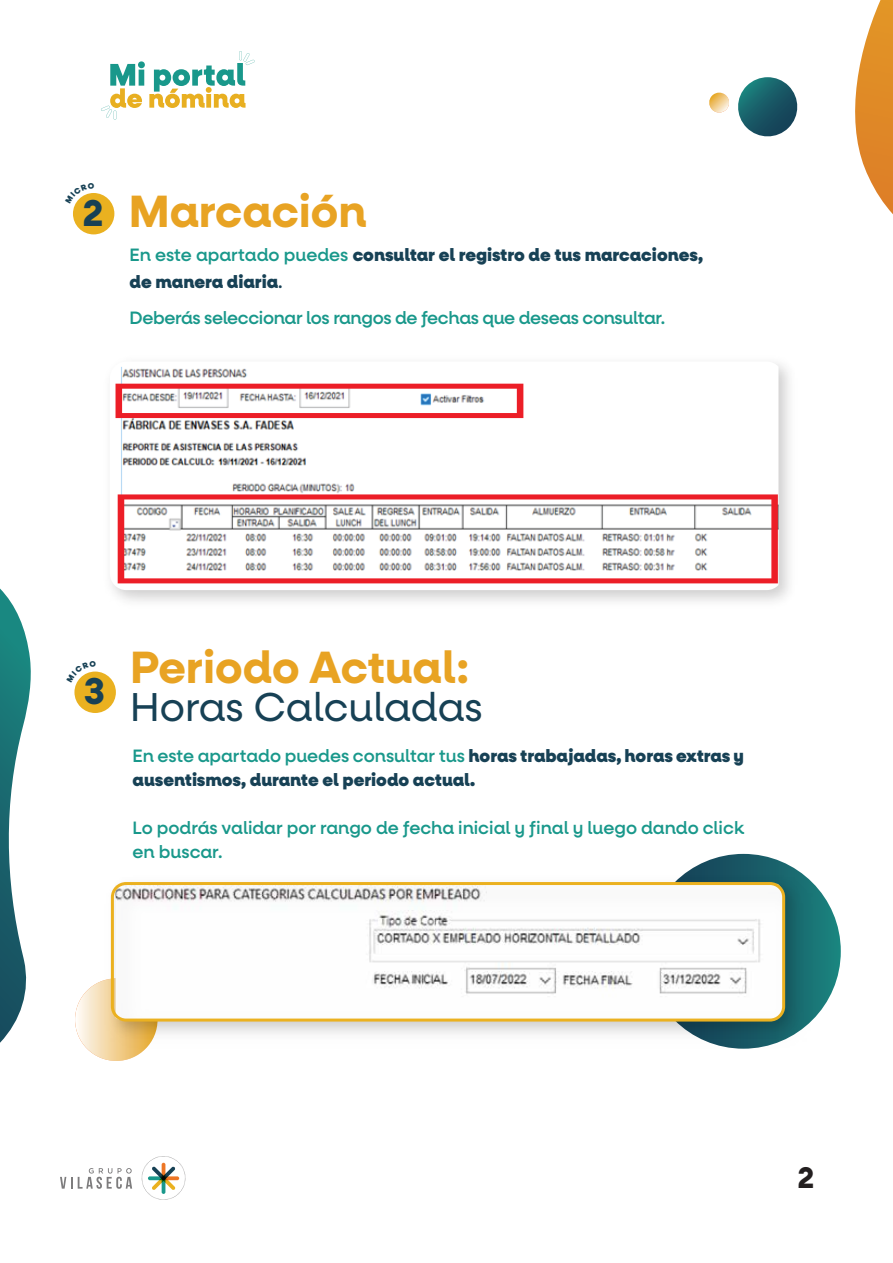
<style>
.page{position:relative;width:893px;height:1263px;background:#fff}
.page>*{position:absolute;margin:0;border:0;box-sizing:border-box;transform-origin:0 0}
.t1{font:700 45.45px "Neulis Alt";color:#e8a323}
.t2{font:40.5px "Neulis Alt";color:#174155}
.t3{font:700 37.5px "Neulis Alt";color:#174155}
.t4{font:700 30px "Neulis Alt";color:#231f20}
.t5{font:900 18px/27.2px "Neulis Alt";color:#174155}
.t6{font:500 18px/24.2px "Neulis Alt";letter-spacing:-.015em;color:#19988b}
.s1{font-size:37.5px;color:#174155}
.s2{font-weight:500;color:#19988b}
.s3{font-weight:500}
</style>
<div class="page">
<svg style="left:646px;top:854px;width:195px;height:195px"></svg>
<svg style="left:75px;top:978px;width:83px;height:83px"></svg>
<svg style="left:855px;top:0;width:38px;height:214px"></svg>
<svg style="left:0;top:588px;width:31px;height:455px"></svg>
<svg style="left:140px;top:1154px;width:47px;height:48px"></svg>
<svg style="left:142px;top:1156px;width:43px;height:44px"></svg>
<svg style="left:60px;top:1168px;width:72px;height:21px"></svg>
<svg style="left:709px;top:77px;width:89px;height:60px"></svg>
<div style="left:74px;top:671px;width:42px;height:42px;background:#eab120;border-radius:50%"></div>
<div style="left:73px;top:193px;width:41px;height:41px;background:#eab120;border-radius:50%"></div>
<img style="left:114px;top:364px;width:676px;height:238px">
<img style="left:111px;top:363px;width:667px;height:227px">
<img style="left:99px;top:870px;width:720px;height:185px">
<div style="left:111px;top:882px;width:674px;height:139px;border:3px solid #ebb120;border-radius:14px"></div>
<svg style="left:101px;top:51px;width:154px;height:69px"></svg>
<svg style="left:77px;top:671px;width:19px;height:11px"></svg>
<svg style="left:75px;top:193px;width:17px;height:11px"></svg>
<h1 class="t1" style="left:82px;top:184px;width:285px"><span class="s1">2</span> Marcación</h1>
<p class="t5" style="left:130px;top:242px;width:575px"><span class="s2">En este apartado puedes</span> consultar el registro de tus marcaciones, de manera diaria<span class="s3">.</span></p>
<p class="t6" style="left:130px;top:306px;width:537px">Deberás seleccionar los rangos de fechas que deseas consultar.</p>
<h3 class="t3" style="left:84px;top:669px;width:23px">3</h3>
<h1 class="t1" style="left:130px;top:640px;width:340px">Periodo Actual:</h1>
<h2 class="t2" style="left:130px;top:684px;width:354px">Horas Calculadas</h2>
<p class="t5" style="left:133px;top:744px;width:613px;line-height:24.2px"><span class="s2">En este apartado puedes consultar tus</span> horas trabajadas, horas extras y ausentismos, durante el periodo actual.</p>
<p class="t6" style="left:133px;top:816px;width:613px">Lo podrás validar por rango de fecha inicial y final y luego dando click en buscar.</p>
<h3 class="t4" style="left:797px;top:1159px;width:18px">2</h3>
</div>
